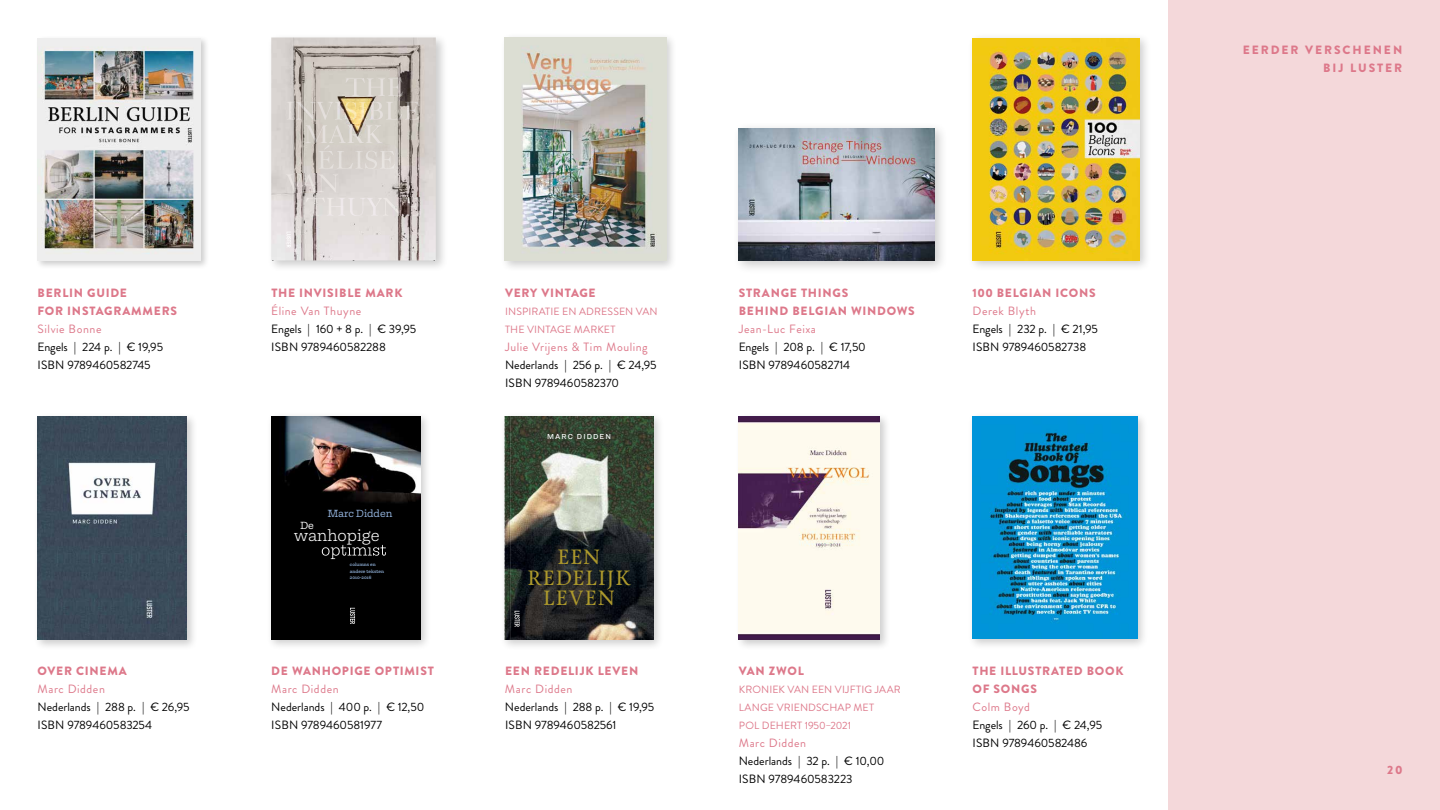
<style>
.page{position:relative;width:1440px;height:810px;background:#fff}
.page>*{position:absolute;margin:0;border:0;box-sizing:border-box;transform-origin:0 0}
.t1{font:20.62px/20.6px "Calendas Plus";letter-spacing:.05em;color:#ae9a2c;text-align:center}
.t2{font:300 18.45px "Equitan Slab";color:#fff}
.t3{font:12px/18px "Brandon Grotesque";letter-spacing:-.005em;color:#000}
.t4{font:900 12px/18px "Brandon Grotesque";letter-spacing:.065em;color:#dd788a}
.t5{font:12px "Brandon Grotesque";letter-spacing:.045em;color:#dd788a}
.t6{font:900 12px/18px "Brandon Grotesque";letter-spacing:.165em;color:#dd788a;text-align:right}
.t7{font:11.85px "Equitan Slab";color:#95b5df}
.t8{font:11.85px "Equitan Slab";color:#fff}
.t9{font:10.5px/18px "Brandon Grotesque";letter-spacing:.01em;color:#dd788a}
.t10{font:500 7.5px "Ringside";letter-spacing:.145em;color:#fff}
.t11{font:600 5.32px/6.4px "Equitan Slab";color:#95b6df}
</style>
<div class="page">
<div style="left:1169px;top:0;width:271px;height:810px;background:#f4d8da"></div>
<div style="left:267px;top:34px;width:181px;height:239px;background:#000;opacity:.2"></div>
<img style="left:271px;top:38px;width:165px;height:222px">
<img style="left:346px;top:78px;width:57px;height:18px">
<img style="left:287px;top:102px;width:133px;height:18px">
<img style="left:305px;top:125px;width:77px;height:18px">
<img style="left:319px;top:145px;width:76px;height:24px">
<img style="left:286px;top:174px;width:52px;height:18px">
<img style="left:306px;top:197px;width:114px;height:19px">
<svg style="left:287px;top:232px;width:4px;height:16px"></svg>
<svg style="left:271px;top:256px;width:3px;height:5px"></svg>
<svg style="left:434px;top:256px;width:5px;height:5px"></svg>
<div style="left:500px;top:32px;width:177px;height:240px;background:#000;opacity:.2"></div>
<img style="left:505px;top:38px;width:161px;height:223px">
<div style="left:967px;top:411px;width:181px;height:239px;background:#000;opacity:.2"></div>
<img style="left:972px;top:416px;width:165px;height:223px">
<div style="left:732px;top:121px;width:216px;height:153px;background:#000;opacity:.2"></div>
<img style="left:739px;top:128px;width:196px;height:133px">
<div style="left:967px;top:33px;width:184px;height:240px;background:#000;opacity:.2"></div>
<img style="left:972px;top:38px;width:168px;height:223px">
<div style="left:35px;top:35px;width:174px;height:235px;background:#000;opacity:.2"></div>
<img style="left:37px;top:38px;width:164px;height:223px">
<div style="left:34px;top:412px;width:164px;height:239px;background:#000;opacity:.2"></div>
<img style="left:38px;top:416px;width:149px;height:224px">
<div style="left:500px;top:411px;width:165px;height:240px;background:#000;opacity:.2"></div>
<img style="left:505px;top:416px;width:149px;height:224px">
<svg style="left:515px;top:611px;width:5px;height:16px"></svg>
<hr style="left:509px;top:416px;width:1px;height:224px;background:#000">
<hr style="left:510px;top:416px;width:1px;height:224px;background:#fff">
<div style="left:266px;top:411px;width:165px;height:239px;background:#000;opacity:.2"></div>
<img style="left:271px;top:416px;width:149px;height:224px">
<svg style="left:350px;top:608px;width:5px;height:16px"></svg>
<svg style="left:322px;top:545px;width:64px;height:14px"></svg>
<div style="left:735px;top:412px;width:156px;height:239px;background:#000;opacity:.2"></div>
<img style="left:739px;top:416px;width:140px;height:224px">
<p class="t4" style="left:38px;top:284px;width:141px">BERLIN GUIDE<br>FOR INSTAGRAMMERS</p>
<p class="t5" style="left:37px;top:321px;width:66px">Silvie Bonne</p>
<p class="t3" style="left:37px;top:338px;width:127px">Engels | 224 p. | € 19,95<br>ISBN 9789460582745</p>
<p class="t4" style="left:38px;top:662px;width:91px">OVER CINEMA</p>
<p class="t5" style="left:37px;top:681px;width:69px">Marc Didden</p>
<p class="t3" style="left:37px;top:698px;width:154px">Nederlands | 288 p. | € 26,95<br>ISBN 9789460583254</p>
<p class="t4" style="left:271px;top:284px;width:133px">THE INVISIBLE MARK</p>
<p class="t5" style="left:271px;top:303px;width:92px">Éline Van Thuyne</p>
<p class="t3" style="left:271px;top:320px;width:147px">Engels | 160 + 8 p. | € 39,95<br>ISBN 9789460582288</p>
<p class="t7" style="left:328px;top:507px;width:66px">Marc Didden</p>
<p class="t8" style="left:300px;top:519px;width:15px">De</p>
<h2 class="t2" style="left:294px;top:525px;width:87px">wanhopige</h2>
<p class="t11" style="left:350px;top:561px;width:36px">columns en andere teksten<br>2010-2016</p>
<p class="t4" style="left:271px;top:662px;width:164px">DE WANHOPIGE OPTIMIST</p>
<p class="t5" style="left:271px;top:681px;width:69px">Marc Didden</p>
<p class="t3" style="left:271px;top:698px;width:155px">Nederlands | 400 p. | € 12,50<br>ISBN 9789460581977</p>
<p class="t4" style="left:505px;top:284px;width:92px">VERY VINTAGE</p>
<p class="t9" style="left:505px;top:303px;width:154px">INSPIRATIE EN ADRESSEN VAN<br>THE VINTAGE MARKET</p>
<p class="t5" style="left:505px;top:339px;width:144px">Julie Vrijens &amp; Tim Mouling</p>
<p class="t3" style="left:505px;top:356px;width:153px">Nederlands | 256 p. | € 24,95<br>ISBN 9789460582370</p>
<p class="t10" style="left:547px;top:431px;width:65px">MARC DIDDEN</p>
<h1 class="t1" style="left:528px;top:546px;width:105px">EEN<br>REDELIJK<br>LEVEN</h1>
<p class="t4" style="left:505px;top:662px;width:135px">EEN REDELIJK LEVEN</p>
<p class="t5" style="left:505px;top:681px;width:69px">Marc Didden</p>
<p class="t3" style="left:505px;top:698px;width:151px">Nederlands | 288 p. | € 19,95<br>ISBN 9789460582561</p>
<p class="t4" style="left:739px;top:284px;width:177px">STRANGE THINGS<br>BEHIND BELGIAN WINDOWS</p>
<p class="t5" style="left:739px;top:321px;width:79px">Jean-Luc Feixa</p>
<p class="t3" style="left:739px;top:338px;width:129px">Engels | 208 p. | € 17,50<br>ISBN 9789460582714</p>
<p class="t4" style="left:972px;top:284px;width:125px">100 BELGIAN ICONS</p>
<p class="t5" style="left:972px;top:303px;width:65px">Derek Blyth</p>
<p class="t3" style="left:972px;top:320px;width:127px">Engels | 232 p. | € 21,95<br>ISBN 9789460582738</p>
<p class="t4" style="left:739px;top:662px;width:67px">VAN ZWOL</p>
<p class="t9" style="left:739px;top:681px;width:163px">KRONIEK VAN EEN VIJFTIG JAAR<br>LANGE VRIENDSCHAP MET<br>POL DEHERT 1950–2021</p>
<p class="t5" style="left:739px;top:735px;width:69px">Marc Didden</p>
<p class="t3" style="left:739px;top:752px;width:147px">Nederlands | 32 p. | € 10,00<br>ISBN 9789460583223</p>
<p class="t4" style="left:973px;top:662px;width:152px">THE ILLUSTRATED BOOK<br>OF SONGS</p>
<p class="t5" style="left:972px;top:699px;width:59px">Colm Boyd</p>
<p class="t3" style="left:972px;top:716px;width:131px">Engels | 260 p. | € 24,95<br>ISBN 9789460582486</p>
<p class="t6" style="left:1243px;top:41px;width:161px">EERDER VERSCHENEN<br>BIJ LUSTER</p>
<p class="t4" style="left:1387px;top:761px;width:17px">20</p>
</div>
